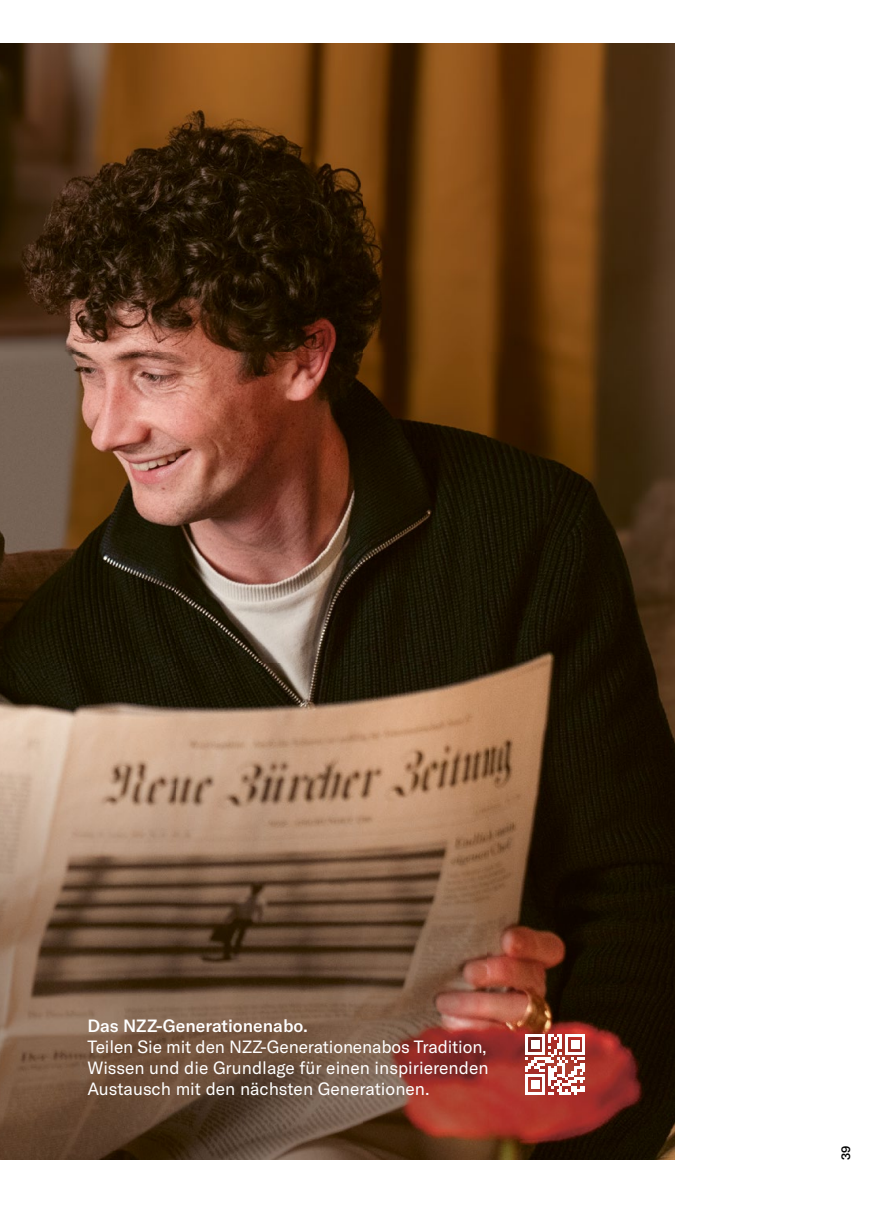
<style>
.page{position:relative;width:869px;height:1216px;background:#fff}
.page>*{position:absolute;margin:0;border:0;box-sizing:border-box;transform-origin:0 0}
.t1{font:17.5px/21px "GT America";color:#fff;text-align:justify}
.t2{font:500 17.5px "GT America";color:#fff}
.t3{font:500 12.25px "GT America";color:#000}
</style>
<div class="page">
<img style="left:0;top:44px;width:674px;height:1115px">
<svg style="left:525px;top:1034px;width:60px;height:60px"></svg>
<p class="t2" style="left:87px;top:1014px;width:222px">Das NZZ-Generationenabo.</p>
<p class="t1" style="left:87px;top:1035px;width:402px">Teilen Sie mit den NZZ-Generationenabos Tradition, Wissen und die Grundlage für einen inspirierenden Austausch mit den nächsten Generationen.</p>
<p class="t3" style="left:838px;top:1159px;width:16px;rotate:-90deg">39</p>
</div>
